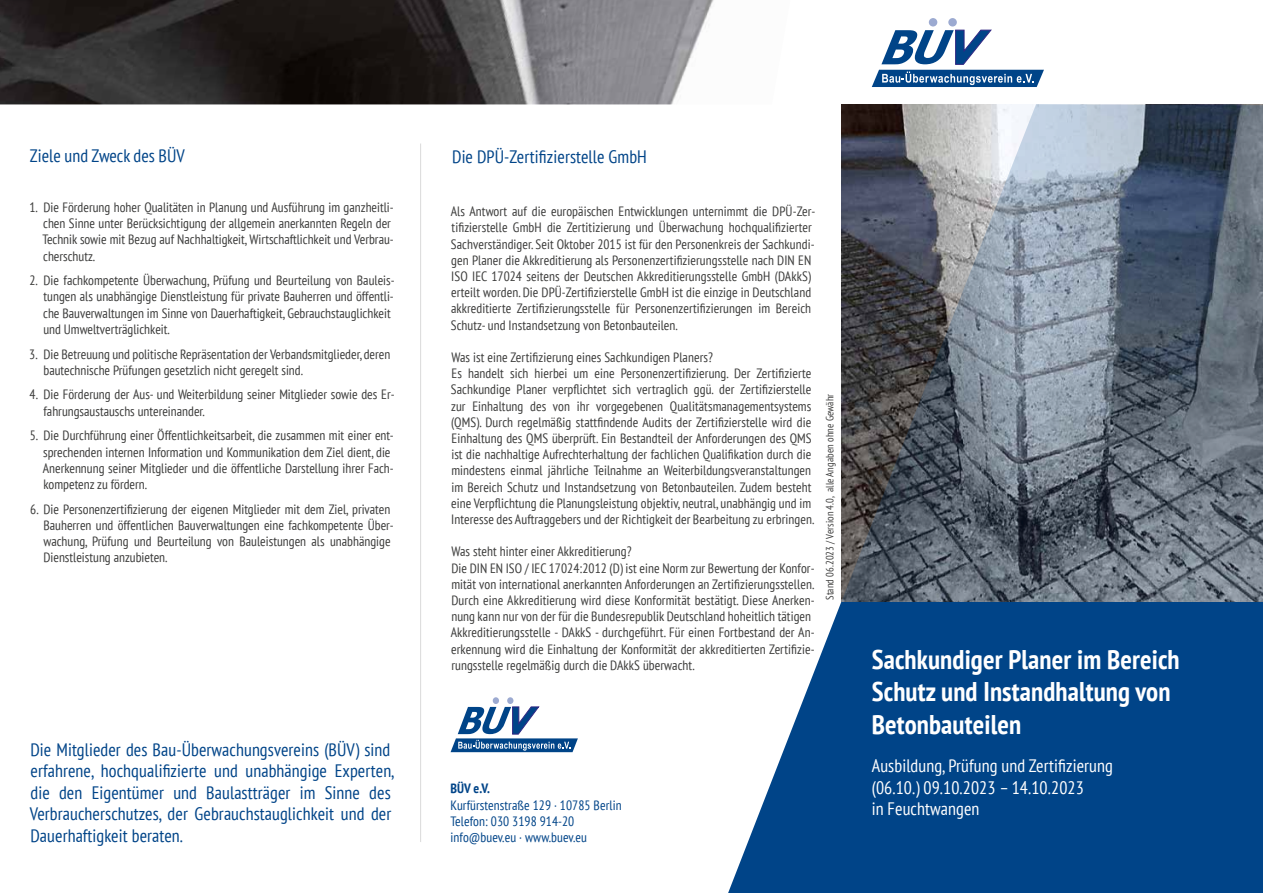
<style>
.page{position:relative;width:1263px;height:893px;background:#fff}
.page>*{position:absolute;margin:0;border:0;box-sizing:border-box;transform-origin:0 0}
.t1{font:700 condensed 27px/32.4px "PT Sans";letter-spacing:.005em;color:#fff}
.t2{font:condensed 18px/21.6px "PT Sans";letter-spacing:.005em;color:#048}
.t3{font:condensed 18px/21.6px "PT Sans";letter-spacing:.005em;color:#fff}
.t4{font:condensed 13.5px/16.2px "PT Sans";letter-spacing:.005em;color:#3c3c3b}
.t5{font:condensed 13.5px/16.2px "PT Sans";letter-spacing:.005em;color:#048}
.t6{font:700 condensed 13.5px "PT Sans";color:#048}
.t7{font:condensed 10.5px "PT Sans";letter-spacing:.005em;color:#3c3c3b}
</style>
<div class="page">
<svg style="left:728px;top:602px;width:535px;height:291px;background:#1b5794"></svg>
<svg style="left:872px;top:18px;width:172px;height:69px"></svg>
<svg style="left:451px;top:697px;width:127px;height:55px"></svg>
<img style="left:0;top:0;width:714px;height:104px">
<svg style="left:841px;top:104px;width:422px;height:498px;background:#69717d"></svg>
<hr style="left:420px;top:144px;width:1px;height:698px;background:#dadada">
<h2 class="t2" style="left:30px;top:144px;width:157px">Ziele und Zweck des BÜV</h2>
<p class="t4" style="left:42px;top:199px;width:353px;text-indent:-13px">1. Die Förderung hoher Qualitäten in Planung und Ausführung im ganzheitli&shy;chen Sinne unter Berücksichtigung der allgemein anerkannten Regeln der Technik sowie mit Bezug auf Nachhaltigkeit, Wirtschaftlichkeit und Verbrau&shy;cherschutz.</p>
<p class="t4" style="left:43px;top:272px;width:353px;text-indent:-14px">2. Die fachkompetente Überwachung, Prüfung und Beurteilung von Bauleis&shy;tungen als unabhängige Dienstleistung für private Bauherren und öffentli&shy;che Bauverwaltungen im Sinne von Dauerhaftigkeit, Gebrauchstauglichkeit und Umweltverträglichkeit.</p>
<p class="t4" style="left:44px;top:345px;width:348px;text-indent:-14px">3. Die Betreuung und politische Repräsentation der Verbandsmitglieder, deren bautechnische Prüfungen gesetzlich nicht geregelt sind.</p>
<p class="t4" style="left:43px;top:386px;width:353px;text-indent:-14px">4. Die Förderung der Aus- und Weiterbildung seiner Mitglieder sowie des Er&shy;fahrungsaustauschs untereinander.</p>
<p class="t4" style="left:43px;top:427px;width:353px;text-indent:-13px">5. Die Durchführung einer Öffentlichkeitsarbeit, die zusammen mit einer ent&shy;sprechenden internen Information und Kommunikation dem Ziel dient, die Anerkennung seiner Mitglieder und die öffentliche Darstellung ihrer Fach&shy;kompetenz zu fördern.</p>
<p class="t4" style="left:43px;top:501px;width:352px;text-indent:-13px">6. Die Personenzertifizierung der eigenen Mitglieder mit dem Ziel, privaten Bauherren und öffentlichen Bauverwaltungen eine fachkompetente Über&shy;wachung, Prüfung und Beurteilung von Bauleistungen als unabhängige Dienstleistung anzubieten.</p>
<p class="t2" style="left:30px;top:738px;width:366px">Die Mitglieder des Bau-Überwachungsvereins (BÜV) sind erfahrene, hochqualifizierte und unabhängige Experten, die den Eigentümer und Baulastträger im Sinne des Verbraucherschutzes, der Gebrauchstauglichkeit und der Dauerhaftigkeit beraten.</p>
<h2 class="t2" style="left:452px;top:145px;width:196px">Die DPÜ-Zertifizierstelle GmbH</h2>
<p class="t4" style="left:451px;top:203px;width:366px">Als Antwort auf die europäischen Entwicklungen unternimmt die DPÜ-Zer&shy;tifizierstelle GmbH die Zertitizierung und Überwachung hochqualifizierter Sachverständiger. Seit Oktober 2015 ist für den Personenkreis der Sachkundi&shy;gen Planer die Akkreditierung als Personenzertifizierungsstelle nach DIN EN ISO IEC 17024 seitens der Deutschen Akkreditierungsstelle GmbH (DAkkS) erteilt worden. Die DPÜ-Zertifizierstelle GmbH ist die einzige in Deutschland akkreditierte Zertifizierungsstelle für Personenzertifizierungen im Bereich Schutz- und Instandsetzung von Betonbauteilen.</p>
<p class="t4" style="left:451px;top:349px;width:365px">Was ist eine Zertifizierung eines Sachkundigen Planers?<br>Es handelt sich hierbei um eine Personenzertifizierung. Der Zertifizierte Sachkundige Planer verpflichtet sich vertraglich ggü. der Zertifizierstelle zur Einhaltung des von ihr vorgegebenen Qualitätsmanagementsystems (QMS). Durch regelmäßig stattfindende Audits der Zertifizierstelle wird die Einhaltung des QMS überprüft. Ein Bestandteil der Anforderungen des QMS ist die nachhaltige Aufrechterhaltung der fachlichen Qualifikation durch die mindestens einmal jährliche Teilnahme an Weiterbildungsveranstaltungen im Bereich Schutz und Instandsetzung von Betonbauteilen. Zudem besteht eine Verpflichtung die Planungsleistung objektiv, neutral, unabhängig und im Interesse des Auftraggebers und der Richtigkeit der Bearbeitung zu erbringen.</p>
<p class="t4" style="left:451px;top:543px;width:365px">Was steht hinter einer Akkreditierung?<br>Die DIN EN ISO / IEC 17024:2012 (D) ist eine Norm zur Bewertung der Konfor&shy;mität von international anerkannten Anforderungen an Zertifizierungsstellen.<br>Durch eine Akkreditierung wird diese Konformität bestätigt. Diese Anerken&shy;nung kann nur von der für die Bundesrepublik Deutschland hoheitlich tätigen Akkreditierungsstelle - DAkkS - durchgeführt. Für einen Fortbestand der An&shy;erkennung wird die Einhaltung der Konformität der akkreditierten Zertifizie&shy;rungsstelle regelmäßig durch die DAkkS überwacht.</p>
<p class="t7" style="left:823px;top:600px;width:208px;rotate:-90deg">Stand 06.2023 / Version 4.0, alle Angaben ohne Gewähr</p>
<p class="t6" style="left:451px;top:780px;width:41px">BÜV e.V.</p>
<p class="t5" style="left:451px;top:796px;width:173px">Kurfürstenstraße 129 · 10785 Berlin<br>Telefon: 030 3198 914-20 info@buev.eu · www.buev.eu</p>
<h1 class="t1" style="left:872px;top:643px;width:309px">Sachkundiger Planer im Bereich<br>Schutz und Instandhaltung von<br>Betonbauteilen</h1>
<h2 class="t3" style="left:872px;top:755px;width:243px">Ausbildung, Prüfung und Zertifizierung (06.10.) 09.10.2023 – 14.10.2023<br>in Feuchtwangen</h2>
</div>
